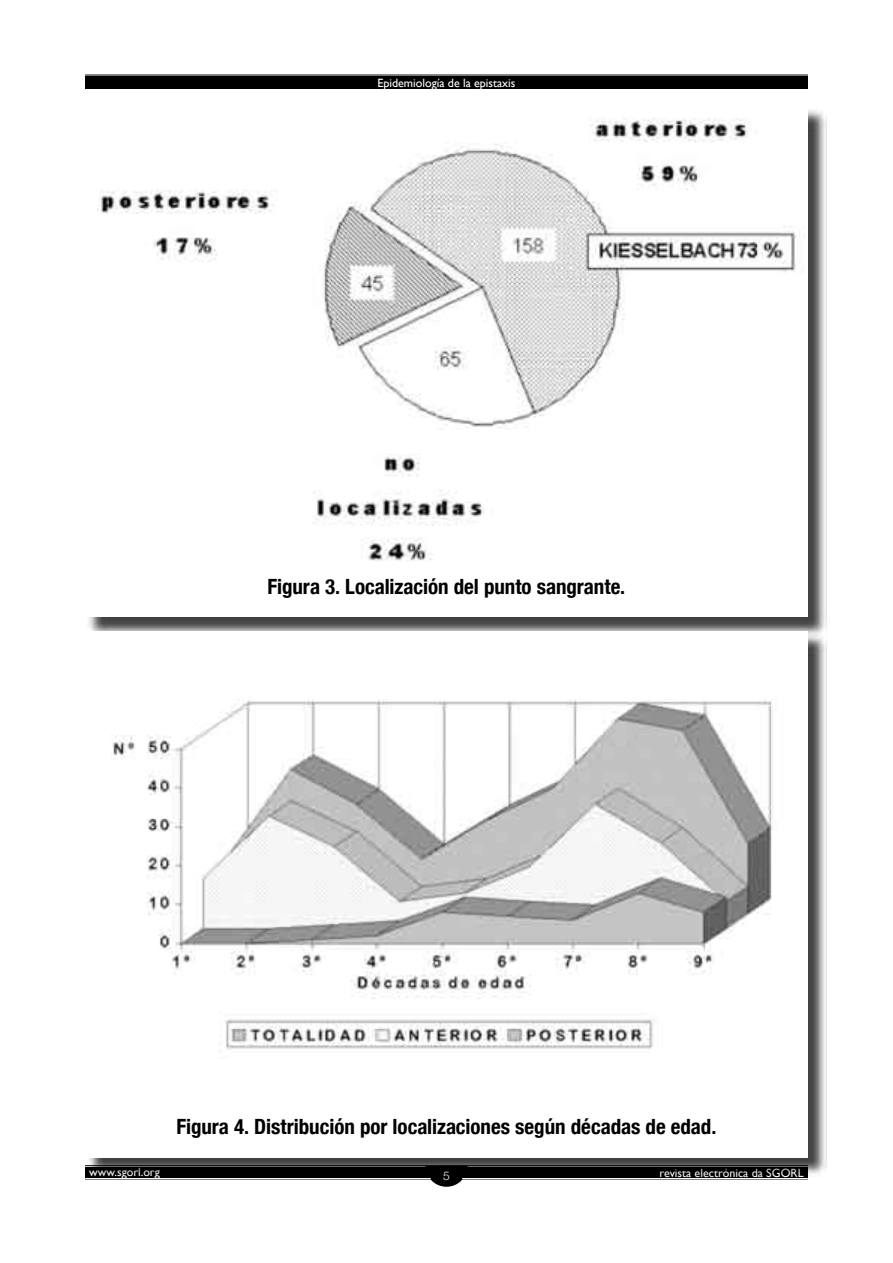
<style>
.page{position:relative;width:893px;height:1263px;background:#fff}
.page>*{position:absolute;margin:0;border:0;box-sizing:border-box;transform-origin:0 0}
.t1{font:700 condensed 21px "Helvetica Neue";color:#000}
.t2{font:12px "Gill Sans";color:#fff}
.t3{font:300 12px "Helvetica Neue";color:#fff}
</style>
<div class="page">
<svg style="left:431px;top:1177px;width:31px;height:10px"></svg>
<hr style="left:85px;top:1165px;width:723px;height:1px;background:#000">
<div style="left:85px;top:77px;width:723px;height:12px;background:#000"></div>
<hr style="left:85px;top:75px;width:723px;height:1px;background:#000">
<div style="left:85px;top:1168px;width:346px;height:12px;background:#000"></div>
<hr style="left:85px;top:1178px;width:346px;height:1px;background:#fff">
<div style="left:462px;top:1168px;width:346px;height:12px;background:#000"></div>
<hr style="left:462px;top:1178px;width:346px;height:1px;background:#fff">
<div style="left:87px;top:108px;width:740px;height:529px;background:#000;opacity:.75"></div>
<div style="left:85px;top:106px;width:723px;height:511px;background:#fff"></div>
<img style="left:97px;top:118px;width:699px;height:443px">
<div style="left:87px;top:632px;width:740px;height:545px;background:#000;opacity:.75"></div>
<div style="left:85px;top:631px;width:723px;height:526px;background:#fff"></div>
<img style="left:112px;top:699px;width:660px;height:351px">
<div style="left:86px;top:1113px;width:721px;height:45px;background:#fff"></div>
<p class="t2" style="left:377px;top:76px;width:140px">Epidemiología de la epistaxis</p>
<p class="t1" style="left:268px;top:574px;width:359px">Figura 3. Localización del punto sangrante.</p>
<p class="t1" style="left:177px;top:1114px;width:541px">Figura 4. Distribución por localizaciones según décadas de edad.</p>
<p class="t2" style="left:89px;top:1165px;width:72px">www.sgorl.org</p>
<p class="t2" style="left:660px;top:1165px;width:146px">revista electrónica da SGORL</p>
<p class="t3" style="left:443px;top:1169px;width:8px">5</p>
</div>
